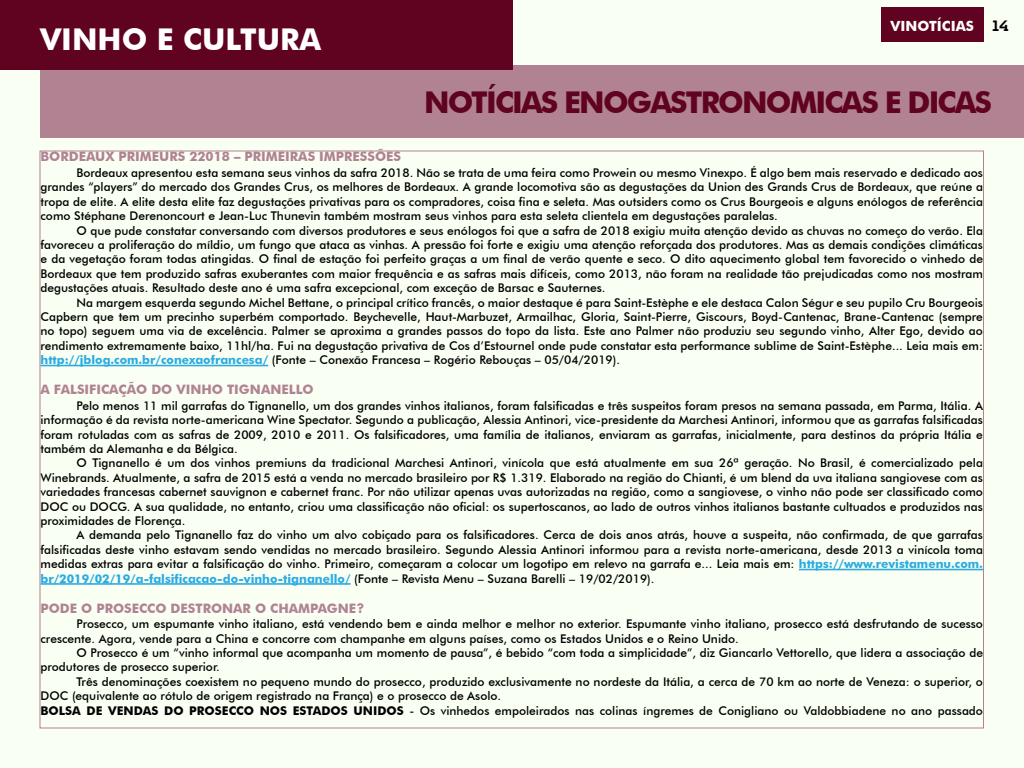
<style>
.page{position:relative;width:1024px;height:768px;background:#f9fff3}
.page>*{position:absolute;margin:0;border:0;box-sizing:border-box;transform-origin:0 0}
.t1{font:700 30px "Futura BT";color:#600320}
.t2{font:700 30px "Futura BT";color:#fff}
.t3{font:700 14px "Futura BT";color:#fff}
.t4{font:700 13px "Futura BT";color:#b18392}
.t5{font:500 12px/14.4px "Futura BT";color:#000}
.s1{font-family:"Kontrapunkt Bob";font-size:15px;color:#000}
.s2{font-weight:700;color:#2babe2}
.s3{font-weight:700}
</style>
<div class="page">
<div style="left:881px;top:7px;width:103px;height:35px;background:#600320"></div>
<div style="left:40px;top:65px;width:984px;height:73px;background:#b18392"></div>
<hr style="left:40px;top:365px;width:228px;height:1px;background:#2babe2">
<hr style="left:799px;top:569px;width:184px;height:1px;background:#2babe2">
<hr style="left:40px;top:583px;width:311px;height:2px;background:#2babe2">
<div style="left:0;top:0;width:513px;height:70px;background:#600320"></div>
<h1 class="t2" style="left:40px;top:21px;width:23px">vinho</h1>
<h1 class="t2" style="left:157px;top:21px;width:47px">e cultura</h1>
<p class="t3" style="left:891px;top:18px;width:120px">vinotícias <span class="s1">14</span></p>
<h1 class="t1" style="left:424px;top:84px;width:18px">notícias</h1>
<h1 class="t1" style="left:564px;top:84px;width:21px">enogastronomicas</h1>
<h1 class="t1" style="left:885px;top:84px;width:41px">e dicas</h1>
<p class="t4" style="left:40px;top:149px;width:362px">BORDEAUX PRIMEURS 22018 – PRIMEIRAS IMPRESSÕES</p>
<p class="t5" style="left:40px;top:165px;width:944px;text-indent:36px">Bordeaux apresentou esta semana seus vinhos da safra 2018. Não se trata de uma feira como Prowein ou mesmo Vinexpo. É algo bem mais reservado e dedicado aos grandes “players” do mercado dos Grandes Crus, os melhores de Bordeaux. A grande locomotiva são as degustações da Union des Grands Crus de Bordeaux, que reúne a tropa de elite. A elite desta elite faz degustações privativas para os compradores, coisa fina e seleta. Mas outsiders como os Crus Bourgeois e alguns enólogos de referência como Stéphane Derenoncourt e Jean-Luc Thunevin também mostram seus vinhos para esta seleta clientela em degustações paralelas.<br>O</p>
<p class="t5" style="left:40px;top:223px;width:944px;text-indent:50px">que pude constatar conversando com diversos produtores e seus enólogos foi que a safra de 2018 exigiu muita atenção devido as chuvas no começo do verão. Ela favoreceu a proliferação do míldio, um fungo que ataca as vinhas. A pressão foi forte e exigiu uma atenção reforçada dos produtores. Mas as demais condições climáticas e da vegetação foram todas atingidas. O final de estação foi perfeito graças a um final de verão quente e seco. O dito aquecimento global tem favorecido o vinhedo de Bordeaux que tem produzido safras exuberantes com maior frequência e as safras mais difíceis, como 2013, não foram na realidade tão prejudicadas como nos mostram degustações atuais. Resultado deste ano é uma safra excepcional, com exceção de Barsac e Sauternes.<br>N</p>
<p class="t5" style="left:40px;top:295px;width:944px;text-align:justify;text-indent:46px">a margem esquerda segundo Michel Bettane, o principal crítico francês, o maior destaque é para Saint-Estèphe e ele destaca Calon Ségur e seu pupilo Cru Bourgeois Capbern que tem um precinho superbém comportado. Beychevelle, Haut-Marbuzet, Armailhac, Gloria, Saint-Pierre, Giscours, Boyd-Cantenac, Brane-Cantenac (sempre no topo) seguem uma via de excelência. Palmer se aproxima a grandes passos do topo da lista. Este ano Palmer não produziu seu segundo vinho, Alter Ego, devido ao rendimento extremamente baixo, 11hl/ha. Fui na degustação privativa de Cos d’Estournel onde pude constatar esta performance sublime de Saint-Estèphe... Leia mais em: <span class="s2">http://jblog.com.br/conexaofrancesa/</span> (Fonte – Conexão Francesa – Rogério Rebouças – 05/04/2019).</p>
<p class="t4" style="left:40px;top:382px;width:275px">A FALSIFICAÇÃO DO VINHO TIGNANELLO</p>
<p class="t5" style="left:40px;top:398px;width:944px;text-indent:36px">Pelo menos 11 mil garrafas do Tignanello, um dos grandes vinhos italianos, foram falsificadas e três suspeitos foram presos na semana passada, em Parma, Itália. A informação é da revista norte-americana Wine Spectator. Segundo a publicação, Alessia Antinori, vice-presidente da Marchesi Antinori, informou que as garrafas falsificadas foram rotuladas com as safras de 2009, 2010 e 2011. Os falsificadores, uma família de italianos, enviaram as garrafas, inicialmente, para destinos da própria Itália e também da Alemanha e da Bélgica.<br>O</p>
<p class="t5" style="left:40px;top:456px;width:944px;text-indent:52px">Tignanello é um dos vinhos premiuns da tradicional Marchesi Antinori, vinícola que está atualmente em sua 26ª geração. No Brasil, é comercializado pela Winebrands. Atualmente, a safra de 2015 está a venda no mercado brasileiro por R$ 1.319. Elaborado na região do Chianti, é um blend da uva italiana sangiovese com as variedades francesas cabernet sauvignon e cabernet franc. Por não utilizar apenas uvas autorizadas na região, como a sangiovese, o vinho não pode ser classificado como DOC ou DOCG. A sua qualidade, no entanto, criou uma classificação não oficial: os supertoscanos, ao lado de outros vinhos italianos bastante cultuados e produzidos nas proximidades de Florença.<br>A</p>
<p class="t5" style="left:40px;top:528px;width:944px;text-align:justify;text-indent:49px">demanda pelo Tignanello faz do vinho um alvo cobiçado para os falsificadores. Cerca de dois anos atrás, houve a suspeita, não confirmada, de que garrafas falsificadas deste vinho estavam sendo vendidas no mercado brasileiro. Segundo Alessia Antinori informou para a revista norte-americana, desde 2013 a vinícola toma medidas extras para evitar a falsificação do vinho. Primeiro, começaram a colocar um logotipo em relevo na garrafa e... Leia mais em: <span class="s2">https://www.revistamenu.com. br/2019/02/19/a-falsificacao-do-vinho-tignanello/</span> (Fonte – Revista Menu – Suzana Barelli – 19/02/2019).</p>
<p class="t4" style="left:40px;top:600px;width:325px">PODE O PROSECCO DESTRONAR O CHAMPAGNE?</p>
<p class="t5" style="left:40px;top:617px;width:944px;text-indent:36px">Prosecco, um espumante vinho italiano, está vendendo bem e ainda melhor e melhor no exterior. Espumante vinho italiano, prosecco está desfrutando de sucesso crescente. Agora, vende para a China e concorre com champanhe em alguns países, como os Estados Unidos e o Reino Unido.<br>O</p>
<p class="t5" style="left:40px;top:645px;width:944px;text-indent:50px">Prosecco é um “vinho informal que acompanha um momento de pausa”, é bebido “com toda a simplicidade”, diz Giancarlo Vettorello, que lidera a associação de produtores de prosecco superior.</p>
<p class="t5" style="left:40px;top:674px;width:944px;text-indent:36px">Três denominações coexistem no pequeno mundo do prosecco, produzido exclusivamente no nordeste da Itália, a cerca de 70 km ao norte de Veneza: o superior, o<br>DOC (equivalente ao rótulo de origem registrado na França) e o prosecco de Asolo.<br><span class="s3">BOLSA DE VENDAS DO PROSECCO NOS ESTADOS UNIDOS</span> - Os vinhedos empoleirados nas colinas íngremes de Conigliano ou Valdobbiadene no ano passado</p>
</div>
